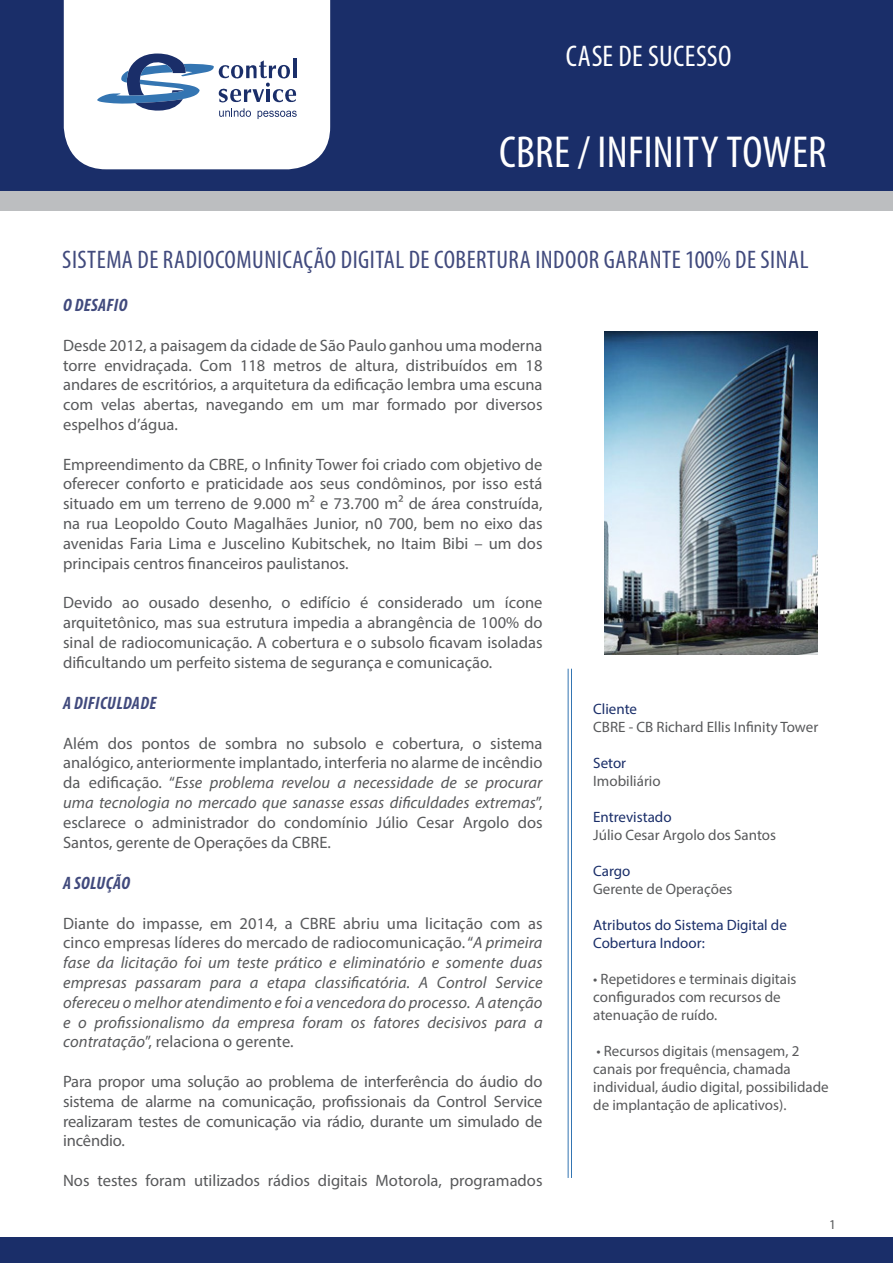
<style>
.page{position:relative;width:893px;height:1263px;background:#fff}
.page>*{position:absolute;margin:0;border:0;box-sizing:border-box;transform-origin:0 0}
.t1{font:condensed 45px "Myriad Pro";letter-spacing:.005em;color:#fff}
.t2{font:condensed 30px "Myriad Pro";letter-spacing:.01em;color:#fff}
.t3{font:condensed 25.5px "Myriad Pro";letter-spacing:.02em;color:#414a7d}
.t4{font:italic 700 condensed 18px "Myriad Pro";letter-spacing:.02em;color:#414a7d}
.t5{font:16.5px/19.8px "Myriad Pro";color:#58595b;text-align:justify}
.t6{font:italic 16.5px/19.8px "Myriad Pro";letter-spacing:.005em;color:#58595b;text-align:justify}
.t7{font:15px/18px "Myriad Pro";color:#58595b}
.t8{font:15px/18px "Myriad Pro";color:#1a2e69}
.t9{font:13.5px "Myriad Pro";color:#58595b}
.s1{font-style:italic}
.s2{font-style:normal}
</style>
<div class="page">
<div style="left:0;top:1237px;width:893px;height:26px;background:#1a2e69"></div>
<div style="left:0;top:0;width:893px;height:202px;background:#1a2e69"></div>
<div style="left:0;top:191px;width:893px;height:19px;background:#bcbec0"></div>
<svg style="left:64px;top:0;width:266px;height:169px;background:#e7ebf1"></svg>
<hr style="left:571px;top:669px;width:1px;height:509px;background:#3475b2">
<hr style="left:568px;top:669px;width:1px;height:509px;background:#3475b2">
<img style="left:605px;top:332px;width:213px;height:322px">
<h2 class="t2" style="left:566px;top:38px;width:167px">CASE DE SUCESSO</h2>
<h1 class="t1" style="left:499px;top:125px;width:329px">CBRE / INFINITY TOWER</h1>
<h3 class="t3" style="left:62px;top:244px;width:748px">SISTEMA DE RADIOCOMUNICAÇÃO DIGITAL DE COBERTURA INDOOR GARANTE 100% DE SINAL</h3>
<p class="t4" style="left:63px;top:294px;width:66px">O DESAFIO</p>
<p class="t5" style="left:63px;top:335px;width:481px">Desde 2012, a paisagem da cidade de São Paulo ganhou uma moderna torre envidraçada. Com 118 metros de altura, distribuídos em 18 andares de escritórios, a arquitetura da edificação lembra uma escuna com velas abertas, navegando em um mar formado por diversos espelhos d’água.</p>
<p class="t5" style="left:63px;top:454px;width:481px">Empreendimento da CBRE, o Infinity Tower foi criado com objetivo de oferecer conforto e praticidade aos seus condôminos, por isso está situado em um terreno de 9.000 m² e 73.700 m² de área construída, na rua Leopoldo Couto Magalhães Junior, n0 700, bem no eixo das avenidas Faria Lima e Juscelino Kubitschek, no Itaim Bibi – um dos principais centros financeiros paulistanos.</p>
<p class="t5" style="left:63px;top:592px;width:481px">Devido ao ousado desenho, o edifício é considerado um ícone arquitetônico, mas sua estrutura impedia a abrangência de 100% do sinal de radiocomunicação. A cobertura e o subsolo ficavam isoladas dificultando um perfeito sistema de segurança e comunicação.</p>
<p class="t4" style="left:63px;top:692px;width:95px">A DIFICULDADE</p>
<p class="t5" style="left:63px;top:733px;width:481px">Além dos pontos de sombra no subsolo e cobertura, o sistema analógico, anteriormente implantado, interferia no alarme de incêndio da edificação. “<span class="s1">Esse problema revelou a necessidade de se procurar uma tecnologia no mercado que sanasse essas dificuldades extremas</span>”, esclarece o administrador do condomínio Júlio Cesar Argolo dos Santos, gerente de Operações da CBRE.</p>
<p class="t4" style="left:63px;top:872px;width:68px">A SOLUÇÃO</p>
<p class="t6" style="left:63px;top:913px;width:481px"><span class="s2">Diante do impasse, em 2014, a CBRE abriu uma licitação com as cinco empresas líderes do mercado de radiocomunicação. “</span>A primeira fase da licitação foi um teste prático e eliminatório e somente duas empresas passaram para a etapa classificatória. A Control Service ofereceu o melhor atendimento e foi a vencedora do processo. A atenção e o profissionalismo da empresa foram os fatores decisivos para a contratação<span class="s2">”, relaciona o gerente.</span></p>
<p class="t5" style="left:63px;top:1071px;width:481px">Para propor uma solução ao problema de interferência do áudio do sistema de alarme na comunicação, profissionais da Control Service realizaram testes de comunicação via rádio, durante um simulado de incêndio.</p>
<p class="t5" style="left:63px;top:1170px;width:481px">Nos testes foram utilizados rádios digitais Motorola, programados</p>
<p class="t8" style="left:593px;top:700px;width:45px">Cliente</p>
<p class="t7" style="left:593px;top:718px;width:227px">CBRE - CB Richard Ellis Infinity Tower</p>
<p class="t8" style="left:593px;top:754px;width:35px">Setor</p>
<p class="t7" style="left:593px;top:772px;width:69px">Imobiliário</p>
<p class="t8" style="left:593px;top:808px;width:80px">Entrevistado</p>
<p class="t7" style="left:593px;top:826px;width:184px">Júlio Cesar Argolo dos Santos</p>
<p class="t8" style="left:593px;top:862px;width:39px">Cargo</p>
<p class="t7" style="left:593px;top:880px;width:141px">Gerente de Operações</p>
<p class="t8" style="left:593px;top:916px;width:195px">Atributos do Sistema Digital de<br>Cobertura Indoor:</p>
<p class="t7" style="left:593px;top:970px;width:205px">• Repetidores e terminais digitais configurados com recursos de atenuação de ruído.</p>
<p class="t7" style="left:593px;top:1042px;width:237px">• Recursos digitais (mensagem, 2 canais por frequência, chamada individual, áudio digital, possibilidade de implantação de aplicativos).</p>
<p class="t9" style="left:829px;top:1216px;width:8px">1</p>
</div>
